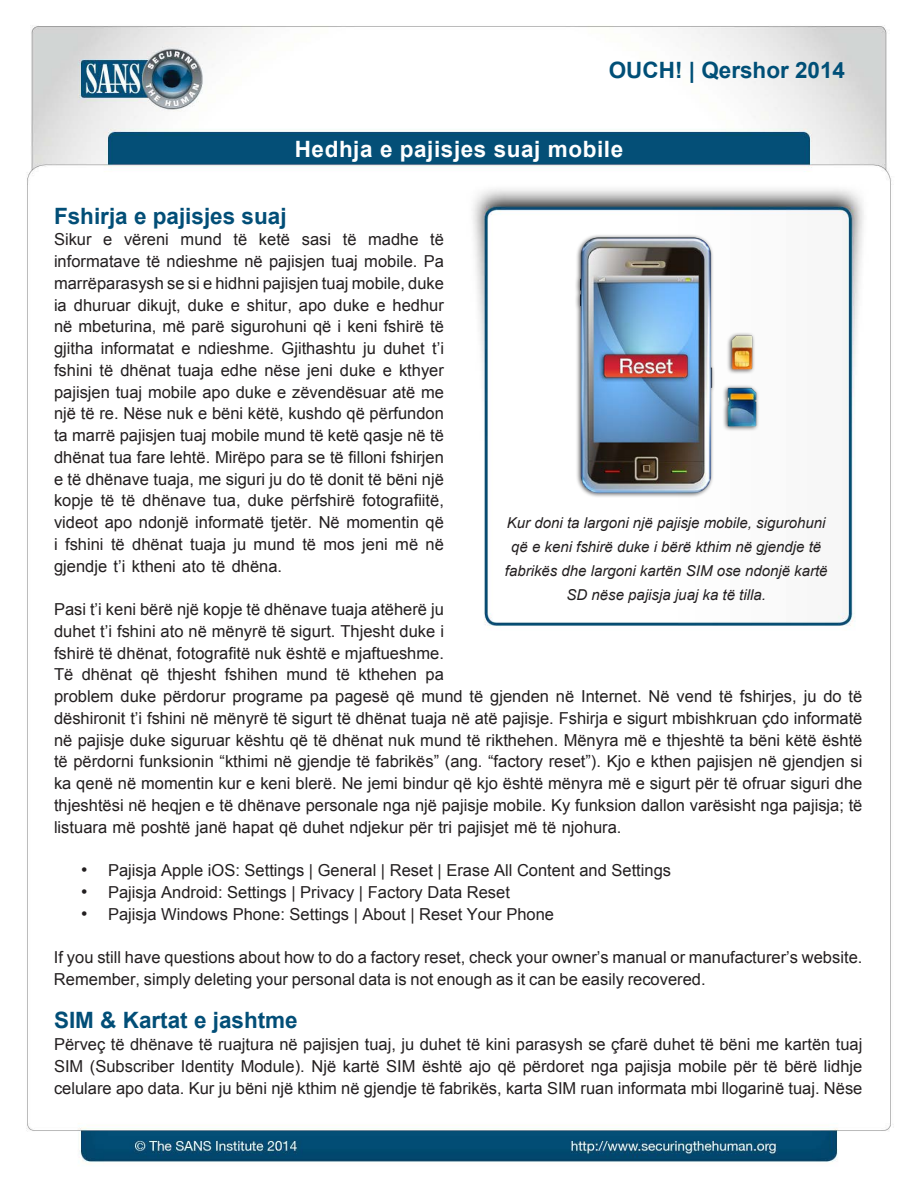
<style>
.page{position:relative;width:918px;height:1188px;background:#fff}
.page>*{position:absolute;margin:0;border:0;box-sizing:border-box;transform-origin:0 0}
.MainText{font:700 22.5px "Arial";color:#024e77}
.t1{font:700 22.5px "Arial";letter-spacing:.025em;color:#fff}
.t2{font:700 22.5px "Arial";color:#004f77}
.t3{font:18px "Arial";color:#231f20}
.MainText-2{font:16.5px/21.8px "Arial";color:#231f20}
.t4{font:italic 15px/24px "Arial";color:#231f20;text-align:center}
</style>
<div class="page">
<img style="left:26px;top:25px;width:865px;height:1139px">
<img style="left:526px;top:208px;width:283px;height:316px">
<h1 class="t2" style="left:609px;top:55px;width:238px">OUCH! | Qershor 2014</h1>
<h1 class="t1" style="left:295px;top:134px;width:330px">Hedhja e pajisjes suaj mobile</h1>
<p class="MainText" style="left:54px;top:201px;width:234px">Fshirja e pajisjes suaj</p>
<p class="MainText-2" style="left:54px;top:229px;width:39px">Sikur</p>
<p class="MainText-2" style="left:54px;top:251px;width:391px">informatave të ndieshme në pajisjen tuaj mobile. Pa</p>
<p class="MainText-2" style="left:54px;top:272px;width:391px">marrëparasysh se si e hidhni pajisjen tuaj mobile, duke</p>
<p class="MainText-2" style="left:54px;top:294px;width:391px">ia dhuruar dikujt, duke e shitur, apo duke e hedhur</p>
<p class="MainText-2" style="left:54px;top:316px;width:391px">në mbeturina, më parë sigurohuni që i keni fshirë të</p>
<p class="MainText-2" style="left:54px;top:338px;width:392px">gjitha informatat e ndieshme. Gjithashtu ju duhet i’t</p>
<p class="MainText-2" style="left:54px;top:359px;width:391px">fshini të dhënat tuaja edhe nëse jeni duke e kthyer</p>
<p class="MainText-2" style="left:54px;top:381px;width:392px">pajisjen tuaj mobile apo duke e zëvendësuar atë me</p>
<p class="MainText-2" style="left:54px;top:403px;width:391px">një të re. Nëse nuk e bëni këtë, kushdo që përfundon</p>
<p class="MainText-2" style="left:54px;top:425px;width:391px">ta marrë pajisjen tuaj mobile mund të ketë qasje në të</p>
<p class="MainText-2" style="left:54px;top:446px;width:391px">dhënat tua fare lehtë. Mirëpo para se të filloni fshirjen</p>
<p class="MainText-2" style="left:54px;top:468px;width:392px">tëe dhënave tuaja, me siguri ju do të donit të bëni një</p>
<p class="MainText-2" style="left:54px;top:490px;width:391px">kopje të të dhënave tua, duke përfshirë fotografiitë,</p>
<p class="MainText-2" style="left:54px;top:512px;width:391px">videot apo ndonjë informatë tjetër. Në momentin që</p>
<p class="MainText-2" style="left:426px;top:533px;width:20px">në</p>
<p class="MainText-2" style="left:124px;top:229px;width:46px">vëreni</p>
<p class="MainText-2" style="left:234px;top:229px;width:15px">të</p>
<p class="MainText-2" style="left:259px;top:229px;width:33px">ketë</p>
<p class="MainText-2" style="left:343px;top:229px;width:15px">të</p>
<p class="MainText-2" style="left:430px;top:229px;width:15px">të</p>
<p class="MainText-2" style="left:181px;top:229px;width:43px">mund</p>
<p class="MainText-2" style="left:302px;top:229px;width:31px">sasi</p>
<p class="MainText-2" style="left:368px;top:229px;width:52px">madhe</p>
<p class="MainText-2" style="left:103px;top:229px;width:11px">e</p>
<p class="t4" style="left:505px;top:511px;width:324px">Kur doni ta largoni një pajisje mobile, sigurohuni që e keni fshirë duke i bërë kthim në gjendje të fabrikës dhe largoni kartën SIM ose ndonjë kartë SD nëse pajisja juaj ka të tilla.</p>
<p class="MainText-2" style="left:65px;top:533px;width:40px">fshini</p>
<p class="MainText-2" style="left:111px;top:533px;width:15px">të</p>
<p class="MainText-2" style="left:132px;top:533px;width:52px">dhënat</p>
<p class="MainText-2" style="left:302px;top:533px;width:15px">të</p>
<p class="MainText-2" style="left:395px;top:533px;width:24px">më</p>
<p class="MainText-2" style="left:54px;top:533px;width:230px">i<br>gjendje i’t ktheni ato të dhëna.</p>
<p class="MainText-2" style="left:54px;top:599px;width:392px;text-align:right">Pasi i’t keni bërë një kopje të dhënave tuaja atëherë ju duhet i’t fshini ato në mënyrë të sigurt. Thjesht duke i fshirë të dhënat, fotografitë nuk është e mjaftueshme. pa</p>
<p class="MainText-2" style="left:190px;top:533px;width:37px">tuaja</p>
<p class="MainText-2" style="left:233px;top:533px;width:14px">ju</p>
<p class="MainText-2" style="left:254px;top:533px;width:43px">mund</p>
<p class="MainText-2" style="left:362px;top:533px;width:27px">jeni</p>
<p class="MainText-2" style="left:324px;top:533px;width:33px">mos</p>
<p class="MainText-2" style="left:225px;top:664px;width:55px">fshihen</p>
<p class="MainText-2" style="left:54px;top:664px;width:810px">Të<br>problem duke përdorur programe pa pagesë që mund të gjenden në Internet. Në vend të fshirjes, ju do të dëshironit i’t fshini në mënyrë të sigurt të dhënat tuaja në atë pajisje. Fshirja e sigurt mbishkruan çdo informatë në pajisje duke siguruar kështu që të dhënat nuk mund të rikthehen. Mënyra më e thjeshtë ta bëni këtë është të përdorni funksionin “kthimi në gjendje të fabrikës” (ang. “factory reset”). Kjo e kthen pajisjen në gjendjen si ka qenë në momentin kur e keni blerë. Ne jemi bindur që kjo është mënyra më e sigurt për të ofruar siguri dhe thjeshtësi në heqjen tëe dhënave personale nga një pajisje mobile. Ky funksion dallon varësisht nga pajisja; të listuara më poshtë janë hapat që duhet ndjekur për tri pajisjet më të njohura.</p>
<p class="MainText-2" style="left:108px;top:860px;width:565px">Pajisja Apple iOS: Settings | General | Reset | Erase All Content and Settings</p>
<p class="MainText-2" style="left:82px;top:664px;width:52px">dhënat</p>
<p class="MainText-2" style="left:141px;top:664px;width:20px">që</p>
<p class="MainText-2" style="left:336px;top:664px;width:15px">të</p>
<p class="MainText-2" style="left:168px;top:664px;width:50px">thjesht</p>
<p class="MainText-2" style="left:286px;top:664px;width:43px">mund</p>
<p class="MainText-2" style="left:358px;top:664px;width:60px">kthehen</p>
<p class="t3" style="left:81px;top:858px;width:8px">•</p>
<p class="t3" style="left:81px;top:880px;width:8px">•</p>
<p class="MainText-2" style="left:108px;top:881px;width:403px">Pajisja Android: Settings | Privacy | Factory Data Reset</p>
<p class="MainText-2" style="left:108px;top:903px;width:448px">Pajisja Windows Phone: Settings | About | Reset Your Phone</p>
<p class="t3" style="left:81px;top:902px;width:8px">•</p>
<p class="MainText-2" style="left:54px;top:947px;width:810px">If you still have questions about how to do a factory reset, check your owner s’ manual or manufacturer s’ website.<br>Remember, simply deleting your personal data is not enough as it can be easily recovered.</p>
<p class="MainText" style="left:54px;top:1006px;width:245px">SIM &amp; Kartat e jashtme</p>
<p class="MainText-2" style="left:54px;top:1034px;width:810px;text-align:justify">Përveç të dhënave të ruajtura në pajisjen tuaj ju, duhet të kini parasysh se çfarë duhet të bëni me kartën tuaj SIM (Subscriber Identity Module .) Një kartë SIM është ajo që përdoret nga pajisja mobile për të bërë lidhje celulare apo data. Kur ju bëni një kthim në gjendje të fabrikës, karta SIM ruan informata mbi llogarinë tuaj. Nëse</p>
</div>
